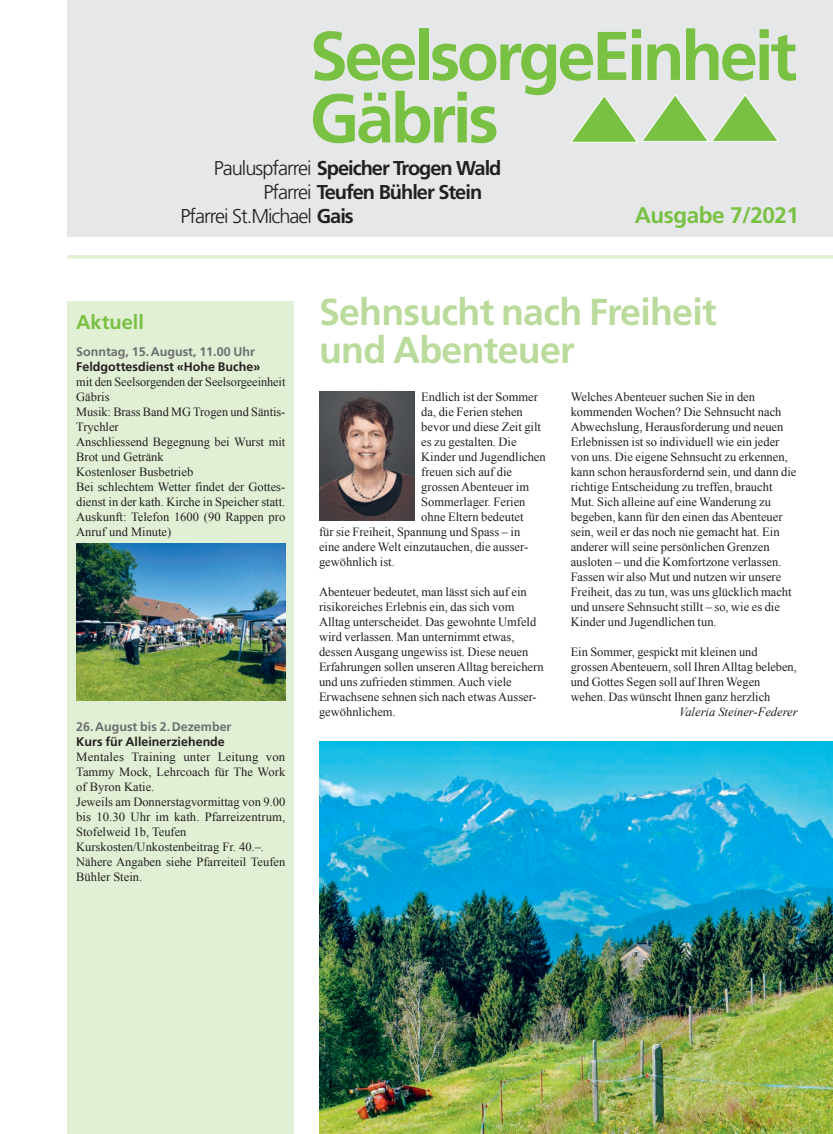
<style>
.page{position:relative;width:833px;height:1134px;background:#fff}
.page>*{position:absolute;margin:0;border:0;box-sizing:border-box;transform-origin:0 0}
.t1{font:700 68.75px/62.5px "Frutiger LT Std";letter-spacing:-.05em;color:#79c142}
.t2{font:700 37.5px/37.5px "Frutiger LT Std";letter-spacing:-.02em;color:#badb9b}
.t3{font:700 22.5px "Frutiger LT Std";letter-spacing:-.02em;color:#79c142}
.t4{font:700 20px "Frutiger LT Std";letter-spacing:-.05em;color:#231f20}
.t5{font:300 20px "Frutiger LT Std";letter-spacing:-.05em;color:#231f20}
.t6{font:700 20px "Frutiger LT Std";color:#79c142}
.t7{font:12.5px/15px "Times New Roman";color:#231f20}
.t8{font:700 12.5px "Frutiger LT Std";color:#231f20}
.t9{font:700 12.5px "Frutiger LT Std";color:#6c6d70}
.t10{font:italic 12.5px "Times New Roman";color:#231f20}
.s1{font-weight:300}
.s2{font-weight:700}
</style>
<div class="page">
<div style="left:67px;top:0;width:766px;height:236px;background:#e6e7e9"></div>
<svg style="left:570px;top:94px;width:209px;height:49px"></svg>
<hr style="left:67px;top:255px;width:766px;height:4px;background:#e1efd4">
<div style="left:67px;top:301px;width:227px;height:833px;background:#e1efd4"></div>
<img style="left:76px;top:544px;width:209px;height:156px">
<img style="left:319px;top:392px;width:95px;height:129px">
<img style="left:319px;top:741px;width:514px;height:393px">
<h1 class="t1" style="left:310px;top:25px;width:489px">SeelsorgeEinheit<br>Gäbris</h1>
<h3 class="t4" style="left:214px;top:156px;width:289px"><span class="s1">Pauluspfarrei</span> Speicher Trogen Wald</h3>
<h3 class="t4" style="left:263px;top:180px;width:220px"><span class="s1">Pfarrei</span> Teufen Bühler Stein</h3>
<h3 class="t5" style="left:180px;top:205px;width:175px">Pfarrei St.Michael <span class="s2">Gais</span></h3>
<h3 class="t3" style="left:635px;top:202px;width:166px">Ausgabe 7/2021</h3>
<h3 class="t6" style="left:76px;top:311px;width:69px">Aktuell</h3>
<p class="t9" style="left:76px;top:344px;width:180px">Sonntag, 15.August, 11.00 Uhr</p>
<p class="t8" style="left:76px;top:359px;width:186px">Feldgottesdienst «Hohe Buche»</p>
<p class="t7" style="left:76px;top:374px;width:211px">mit den Seelsorgenden der Seelsorgeeinheit<br>Gäbris<br>Musik: Brass Band MG Trogen und Säntis-<br>Trychler<br>Anschliessend Begegnung bei Wurst mit<br>Brot und Getränk<br>Kostenloser Busbetrieb<br>Bei schlechtem Wetter findet der Gottes&shy;dienst in der kath. Kirche in Speicher statt.<br>Auskunft: Telefon 1600 (90 Rappen pro<br>Anruf und Minute)</p>
<p class="t9" style="left:76px;top:719px;width:157px">26.August bis 2.Dezember</p>
<p class="t8" style="left:76px;top:734px;width:150px">Kurs für Alleinerziehende</p>
<p class="t7" style="left:76px;top:749px;width:211px">Mentales Training unter Leitung von<br>Tammy Mock, Lehrcoach für The Work of Byron Katie.<br>Jeweils am Donnerstagvormittag von 9.00 bis 10.30 Uhr im kath. Pfarreizentrum,<br>Stofelweid 1b, Teufen<br>Kurskosten/Unkostenbeitrag Fr. 40.–.<br>Nähere Angaben siehe Pfarreiteil Teufen<br>Bühler Stein.</p>
<h2 class="t2" style="left:319px;top:294px;width:399px">Sehnsucht nach Freiheit und Abenteuer</h2>
<p class="t7" style="left:421px;top:389px;width:118px">Endlich ist der Sommer</p>
<p class="t7" style="left:421px;top:404px;width:103px">da, die Ferien stehen</p>
<p class="t7" style="left:421px;top:419px;width:121px">bevor und diese Zeit gilt</p>
<p class="t7" style="left:421px;top:434px;width:97px">es zu gestalten. Die</p>
<p class="t7" style="left:421px;top:449px;width:126px">Kinder und Jugendlichen</p>
<p class="t7" style="left:421px;top:464px;width:92px">freuen sich auf die</p>
<p class="t7" style="left:421px;top:479px;width:109px">grossen Abenteuer im</p>
<p class="t7" style="left:421px;top:494px;width:106px">Sommerlager. Ferien</p>
<p class="t7" style="left:421px;top:509px;width:104px">ohne Eltern bedeutet</p>
<p class="t7" style="left:319px;top:524px;width:203px">für sie Freiheit, Spannung und Spass – in</p>
<p class="t7" style="left:319px;top:539px;width:211px">eine andere Welt einzutauchen, die ausser-</p>
<p class="t7" style="left:319px;top:554px;width:77px">gewöhnlich ist.</p>
<p class="t7" style="left:319px;top:584px;width:226px">Abenteuer bedeutet, man lässt sich auf ein risikoreiches Erlebnis ein, das sich vom Alltag unterscheidet. Das gewohnte Umfeld wird verlassen. Man unternimmt etwas, dessen Ausgang ungewiss ist. Diese neuen Erfahrungen sollen unseren Alltag bereichern und uns zufrieden stimmen. Auch viele Erwachsene sehnen sich nach etwas Ausser&shy;gewöhnlichem.</p>
<p class="t7" style="left:570px;top:389px;width:227px">Welches Abenteuer suchen Sie in den kommenden Wochen? Die Sehnsucht nach Abwechslung, Herausforderung und neuen Erlebnissen ist so individuell wie ein jeder von uns. Die eigene Sehnsucht zu erkennen, kann schon herausfordernd sein, und dann die richtige Entscheidung zu treffen, braucht Mut. Sich alleine auf eine Wanderung zu begeben, kann für den einen das Abenteuer sein, weil er das noch nie gemacht hat. Ein anderer will seine persönlichen Grenzen ausloten – und die Komfortzone verlassen.<br>Fassen wir also Mut und nutzen wir unsere Freiheit, das zu tun, was uns glücklich macht und unsere Sehnsucht stillt – so, wie es die Kinder und Jugendlichen tun.</p>
<p class="t7" style="left:570px;top:644px;width:228px">Ein Sommer, gespickt mit kleinen und grossen Abenteuern, soll Ihren Alltag beleben, und Gottes Segen soll auf Ihren Wegen wehen. Das wünscht Ihnen ganz herzlich</p>
<p class="t10" style="left:679px;top:703px;width:120px">Valeria Steiner-Federer</p>
</div>
